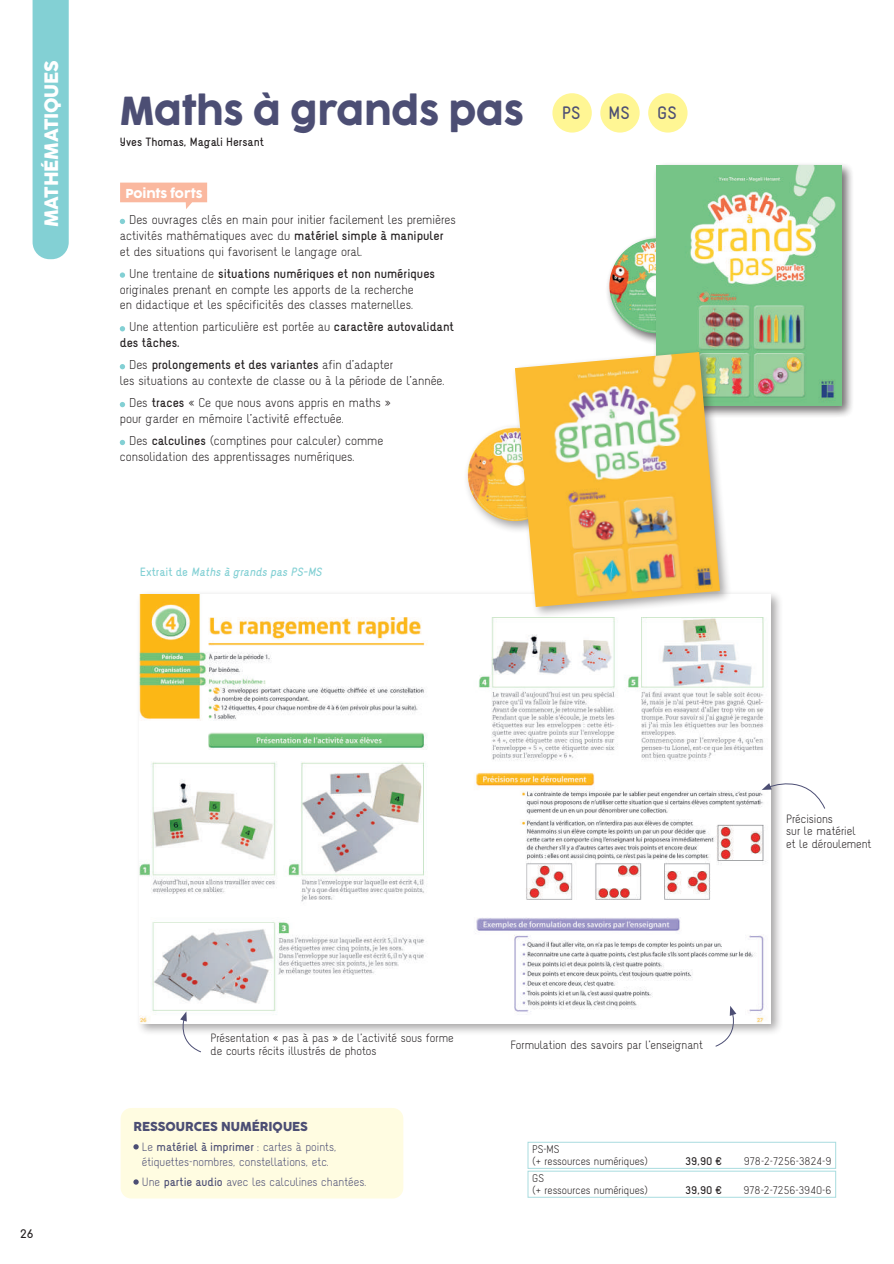
<style>
.page{position:relative;width:894px;height:1264px;background:#fff}
.page>*{position:absolute;margin:0;border:0;box-sizing:border-box;transform-origin:0 0}
.t1{font:37.5px "Cocogoose Pro";letter-spacing:-.005em;color:#4c4e74;scale:.95 1}
.t2{font:18px "Cocogoose Pro";letter-spacing:-.01em;color:#fff}
.t3{font:15.75px "Naiv Bold Text";color:#4c4e74}
.t4{font:12px "Cocogoose Pro";color:#4c4e74}
.t5{font:12px "Cocogoose Pro";color:#fff}
.t6{font:11.25px/15.8px "Naiv Thin Text";color:#231f20}
.t7{font:11.25px/22.2px "Naiv Bold Text";color:#231f20}
.t8{font:700 11.25px "Comfortaa";color:#231f20}
.t9{font:10.5px/12.6px "Naiv Thin Text";color:#231f20}
.t10{font:10.5px/15.5px "Naiv Thin Text";color:#4c4e74}
.t11{font:italic 10.5px "Naiv Bold Text";color:#83d0d4}
.t12{font:10.5px "Naiv Bold Text";color:#231f20}
.t13{font:9.75px/11.2px "Naiv Thin Text";color:#231f20}
.t14{font:9.75px "Naiv Bold Text";color:#231f20}
.s1{font-family:"Naiv Bold Text"}
.s2{font-family:"Naiv Thin Text"}
.s3{font-style:normal}
</style>
<div class="page">
<div style="left:33px;top:0;width:36px;height:259px;background:#83d0d4"></div>
<svg style="left:120px;top:182px;width:87px;height:27px"></svg>
<svg style="left:120px;top:219px;width:5px;height:5px"></svg>
<svg style="left:120px;top:272px;width:5px;height:6px"></svg>
<svg style="left:120px;top:326px;width:5px;height:5px"></svg>
<svg style="left:120px;top:364px;width:5px;height:5px"></svg>
<svg style="left:120px;top:402px;width:5px;height:5px"></svg>
<svg style="left:120px;top:439px;width:5px;height:6px"></svg>
<div style="left:552px;top:93px;width:39px;height:39px;background:#fff694;border-radius:50%"></div>
<div style="left:600px;top:93px;width:39px;height:39px;background:#fff694;border-radius:50%"></div>
<div style="left:648px;top:93px;width:39px;height:39px;background:#fff694;border-radius:50%"></div>
<div style="left:463px;top:423px;width:112px;height:110px;background:#231f20;opacity:.4"></div>
<img style="left:467px;top:427px;width:44px;height:94px">
<div style="left:527px;top:1141px;width:308px;height:27px;border:1px solid #a9dcdf"></div>
<div style="left:527px;top:1170px;width:308px;height:27px;border:1px solid #a9dcdf"></div>
<div style="left:605px;top:234px;width:111px;height:112px;background:#231f20;opacity:.4"></div>
<img style="left:609px;top:238px;width:95px;height:95px;border-radius:47px">
<div style="left:652px;top:162px;width:202px;height:256px;background:#231f20;opacity:.4"></div>
<img style="left:656px;top:166px;width:185px;height:239px">
<div style="left:136px;top:590px;width:647px;height:445px;background:#231f20;opacity:.4"></div>
<img style="left:140px;top:594px;width:630px;height:429px">
<div style="left:511px;top:348px;width:221px;height:271px;background:#231f20;opacity:.4"></div>
<img style="left:515px;top:352px;width:205px;height:255px">
<svg style="left:761px;top:771px;width:64px;height:38px"></svg>
<svg style="left:715px;top:1005px;width:24px;height:41px"></svg>
<svg style="left:177px;top:1011px;width:24px;height:41px"></svg>
<div style="left:121px;top:1107px;width:282px;height:91px;background:#fffce1;border-radius:11px"></div>
<svg style="left:133px;top:1144px;width:6px;height:5px"></svg>
<svg style="left:133px;top:1179px;width:6px;height:5px"></svg>
<h2 class="t2" style="left:37px;top:227px;width:168px;rotate:-90deg">MATHÉMATIQUES</h2>
<h1 class="t1" style="left:120px;top:81px;width:426px">Maths à grands pas</h1>
<p class="t12" style="left:120px;top:135px;width:146px">Yves Thomas, Magali Hersant</p>
<p class="t5" style="left:125px;top:183px;width:79px">Points forts</p>
<p class="t6" style="left:120px;top:212px;width:337px;text-indent:9px">Des ouvrages clés en main pour initier facilement les premières activités mathématiques avec du <span class="s1">matériel simple à manipuler </span>et des situations qui favorisent le langage oral.</p>
<p class="t7" style="left:129px;top:262px;width:307px"><span class="s2">Une trentaine de</span> situations numériques et non numériques</p>
<p class="t6" style="left:120px;top:281px;width:295px">originales prenant en compte les apports de la recherche en didactique et les spécificités des classes maternelles.</p>
<p class="t6" style="left:129px;top:319px;width:326px">Une attention particulière est portée au <span class="s1">caractère autovalidant</span></p>
<p class="t7" style="left:129px;top:331px;width:266px;text-indent:-9px">des tâches.<br><span class="s2">Des</span> prolongements et des variantes <span class="s2">afin d’adapter</span></p>
<p class="t6" style="left:129px;top:369px;width:317px;line-height:22.2px;text-indent:-9px">les situations au contexte de classe ou à la période de l’année.<br>Des <span class="s1">traces</span> « Ce que nous avons appris en maths »</p>
<p class="t6" style="left:129px;top:407px;width:256px;line-height:22.2px;text-indent:-9px">pour garder en mémoire l’activité effectuée.<br>Des <span class="s1">calculines</span> (comptines pour calculer) comme</p>
<p class="t6" style="left:120px;top:448px;width:237px">consolidation des apprentissages numériques.</p>
<h3 class="t3" style="left:562px;top:103px;width:20px">PS</h3>
<h3 class="t3" style="left:608px;top:103px;width:23px">MS</h3>
<h3 class="t3" style="left:657px;top:103px;width:21px">GS</h3>
<p class="t11" style="left:140px;top:565px;width:186px"><span class="s3">E x t r a i t d e</span> Maths à grands pas PS-MS</p>
<p class="t8" style="left:20px;top:1223px;width:15px">26</p>
<p class="t9" style="left:210px;top:1031px;width:244px">Présentation « pas à pas » de l’activité sous forme de courts récits illustrés de photos</p>
<p class="t9" style="left:510px;top:1038px;width:194px">Formulation des savoirs par l’enseignant</p>
<p class="t9" style="left:786px;top:812px;width:87px">Précisions<br>sur le matériel<br>et le déroulement</p>
<p class="t4" style="left:133px;top:1116px;width:176px">RESSOURCES NUMÉRIQUES</p>
<p class="t10" style="left:142px;top:1138px;width:196px">Le <span class="s1">matériel à imprimer</span> : cartes à points, étiquettes-nombres, constellations, etc.</p>
<p class="t10" style="left:142px;top:1173px;width:226px">Une <span class="s1">partie audio</span> avec les calculines chantées.</p>
<p class="t13" style="left:532px;top:1143px;width:117px">PS-MS<br>(+ ressources numériques)</p>
<p class="t14" style="left:685px;top:1154px;width:38px">39,90 €</p>
<p class="t13" style="left:743px;top:1154px;width:89px">978-2-7256-3824-9</p>
<p class="t13" style="left:532px;top:1172px;width:117px">GS<br>(+ ressources numériques)</p>
<p class="t14" style="left:685px;top:1183px;width:38px">39,90 €</p>
<p class="t13" style="left:743px;top:1183px;width:89px">978-2-7256-3940-6</p>
</div>
